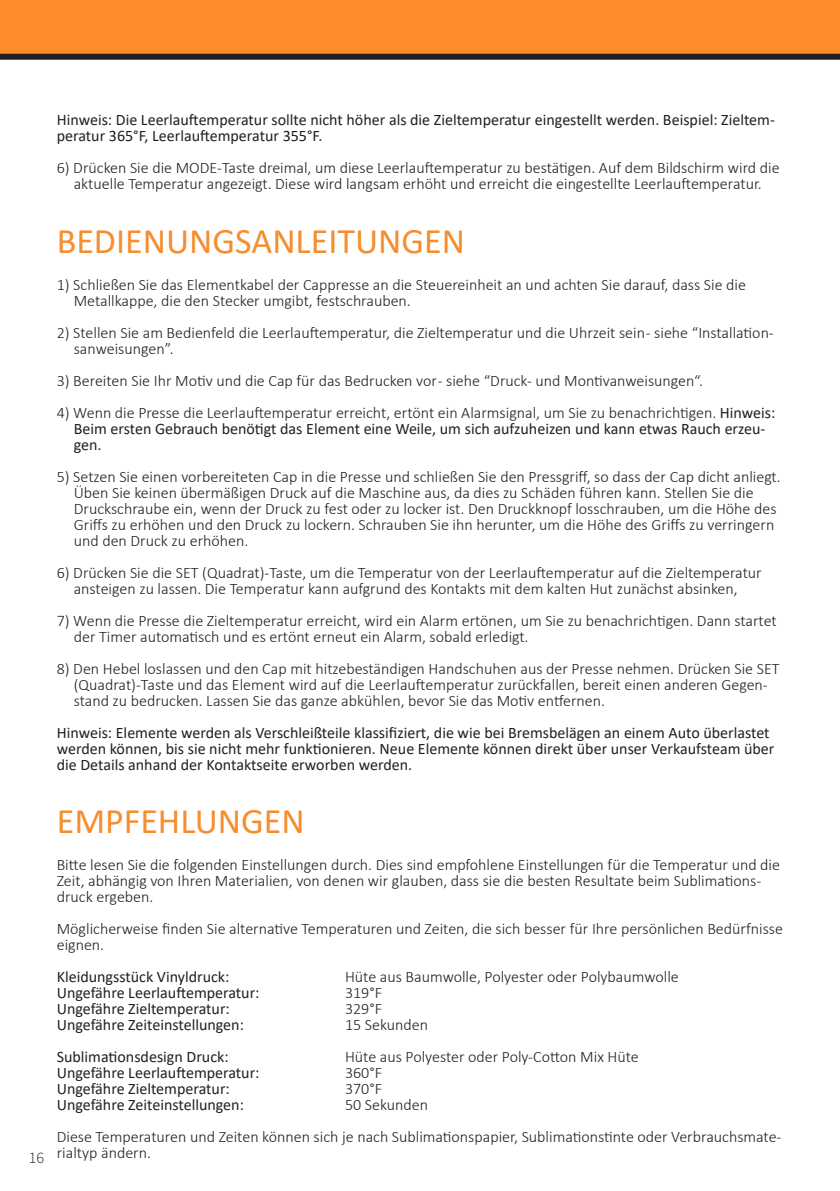
<style>
.page{position:relative;width:840px;height:1191px;background:#fff}
.page>*{position:absolute;margin:0;border:0;box-sizing:border-box;transform-origin:0 0}
.t1{font:36px "Calibri";color:#f68d2e}
.t2{font:300 16px/16px "Calibri";color:#231f20}
.t3{font:16px/16px "Calibri";color:#231f20}
.t4{font:300 16px "Source Sans Pro";color:#231f20}
.s1{font-weight:300}
</style>
<div class="page">
<div style="left:0;top:0;width:839px;height:57px;background:#ff8c2b"></div>
<div style="left:0;top:54px;width:839px;height:6px;background:#231f20"></div>
<p class="t4" style="left:29px;top:1147px;width:17px">16</p>
<p class="t3" style="left:57px;top:112px;width:719px">Hinweis: Die Leerlauftemperatur sollte nicht höher als die Zieltemperatur eingestellt werden. Beispiel: Zieltem&shy;peratur 365°F, Leerlauftemperatur 355°F.</p>
<p class="t2" style="left:57px;top:160px;width:724px;text-align:center">6) Drücken Sie die MODE-Taste dreimal, um diese Leerlauftemperatur zu bestätigen. Auf dem Bildschirm wird die aktuelle Temperatur angezeigt. Diese wird langsam erhöht und erreicht die eingestellte Leerlauftemperatur.</p>
<p class="t1" style="left:57px;top:216px;width:409px">BEDIENUNGSANLEITUNGEN</p>
<p class="t2" style="left:74px;top:276px;width:673px;text-indent:-17px">1) Schließen Sie das Elementkabel der Cappresse an die Steuereinheit an und achten Sie darauf, dass Sie die<br>Metallkappe, die den Stecker umgibt, festschrauben.</p>
<p class="t2" style="left:74px;top:324px;width:701px;text-indent:-17px">2) Stellen Sie am Bedienfeld die Leerlauftemperatur, die Zieltemperatur und die Uhrzeit sein - siehe “Installation&shy;sanweisungen”.</p>
<p class="t2" style="left:57px;top:372px;width:647px">3) Bereiten Sie Ihr Motiv und die Cap für das Bedrucken vor - siehe “Druck- und Montivanweisungen“.</p>
<p class="t3" style="left:74px;top:404px;width:702px;text-indent:-17px"><span class="s1">4) Wenn die Presse die Leerlauftemperatur erreicht, ertönt ein Alarmsignal, um Sie zu benachrichtigen.</span> Hinweis:<br>Beim ersten Gebrauch benötigt das Element eine Weile, um sich aufzuheizen und kann etwas Rauch erzeu&shy;gen.</p>
<p class="t2" style="left:74px;top:468px;width:708px;text-indent:-17px">5) Setzen Sie einen vorbereiteten Cap in die Presse und schließen Sie den Pressgriff, so dass der Cap dicht anliegt.<br>Üben Sie keinen übermäßigen Druck auf die Maschine aus, da dies zu Schäden führen kann. Stellen Sie die Druckschraube ein, wenn der Druck zu fest oder zu locker ist. Den Druckknopf losschrauben, um die Höhe des Griffs zu erhöhen und den Druck zu lockern. Schrauben Sie ihn herunter, um die Höhe des Griffs zu verringern und den Druck zu erhöhen.</p>
<p class="t2" style="left:57px;top:564px;width:706px;text-align:center">6) Drücken Sie die SET (Quadrat)-Taste, um die Temperatur von der Leerlauftemperatur auf die Zieltemperatur ansteigen zu lassen. Die Temperatur kann aufgrund des Kontakts mit dem kalten Hut zunächst absinken,</p>
<p class="t2" style="left:74px;top:612px;width:704px;text-indent:-17px">7) Wenn die Presse die Zieltemperatur erreicht, wird ein Alarm ertönen, um Sie zu benachrichtigen. Dann startet der Timer automatisch und es ertönt erneut ein Alarm, sobald erledigt.</p>
<p class="t2" style="left:74px;top:660px;width:707px;text-indent:-17px">8) Den Hebel loslassen und den Cap mit hitzebeständigen Handschuhen aus der Presse nehmen. Drücken Sie SET (Quadrat)-Taste und das Element wird auf die Leerlauftemperatur zurückfallen, bereit einen anderen Gegen&shy;stand zu bedrucken. Lassen Sie das ganze abkühlen, bevor Sie das Motiv entfernen.</p>
<p class="t3" style="left:57px;top:724px;width:718px">Hinweis: Elemente werden als Verschleißteile klassifiziert, die wie bei Bremsbelägen an einem Auto überlastet werden können, bis sie nicht mehr funktionieren. Neue Elemente können direkt über unser Verkaufsteam über die Details anhand der Kontaktseite erworben werden.</p>
<p class="t1" style="left:57px;top:796px;width:249px">EMPFEHLUNGEN</p>
<p class="t2" style="left:57px;top:856px;width:724px">Bitte lesen Sie die folgenden Einstellungen durch. Dies sind empfohlene Einstellungen für die Temperatur und die<br>Zeit, abhängig von Ihren Materialien, von denen wir glauben, dass sie die besten Resultate beim Sublimations&shy;druck ergeben.</p>
<p class="t2" style="left:57px;top:920px;width:727px">Möglicherweise finden Sie alternative Temperaturen und Zeiten, die sich besser für Ihre persönlichen Bedürfnisse eignen.</p>
<p class="t3" style="left:57px;top:968px;width:174px">Kleidungsstück Vinyldruck:</p>
<p class="t2" style="left:345px;top:968px;width:335px">Hüte aus Baumwolle, Polyester oder Polybaumwolle</p>
<p class="t3" style="left:57px;top:984px;width:204px">Ungefähre Leerlauftemperatur:</p>
<p class="t2" style="left:345px;top:984px;width:39px">319°F</p>
<p class="t3" style="left:57px;top:1000px;width:174px">Ungefähre Zieltemperatur:</p>
<p class="t2" style="left:345px;top:1000px;width:39px">329°F</p>
<p class="t3" style="left:57px;top:1016px;width:189px">Ungefähre Zeiteinstellungen:</p>
<p class="t2" style="left:345px;top:1016px;width:85px">15 Sekunden</p>
<p class="t3" style="left:57px;top:1048px;width:173px">Sublimationsdesign Druck:</p>
<p class="t2" style="left:345px;top:1048px;width:295px">Hüte aus Polyester oder Poly-Cotton Mix Hüte</p>
<p class="t3" style="left:57px;top:1064px;width:204px">Ungefähre Leerlauftemperatur:</p>
<p class="t2" style="left:345px;top:1064px;width:39px">360°F</p>
<p class="t3" style="left:57px;top:1080px;width:174px">Ungefähre Zieltemperatur:</p>
<p class="t2" style="left:345px;top:1080px;width:39px">370°F</p>
<p class="t3" style="left:57px;top:1096px;width:189px">Ungefähre Zeiteinstellungen:</p>
<p class="t2" style="left:345px;top:1096px;width:85px">50 Sekunden</p>
<p class="t2" style="left:57px;top:1128px;width:725px">Diese Temperaturen und Zeiten können sich je nach Sublimationspapier, Sublimationstinte oder Verbrauchsmate&shy;rialtyp ändern.</p>
</div>
